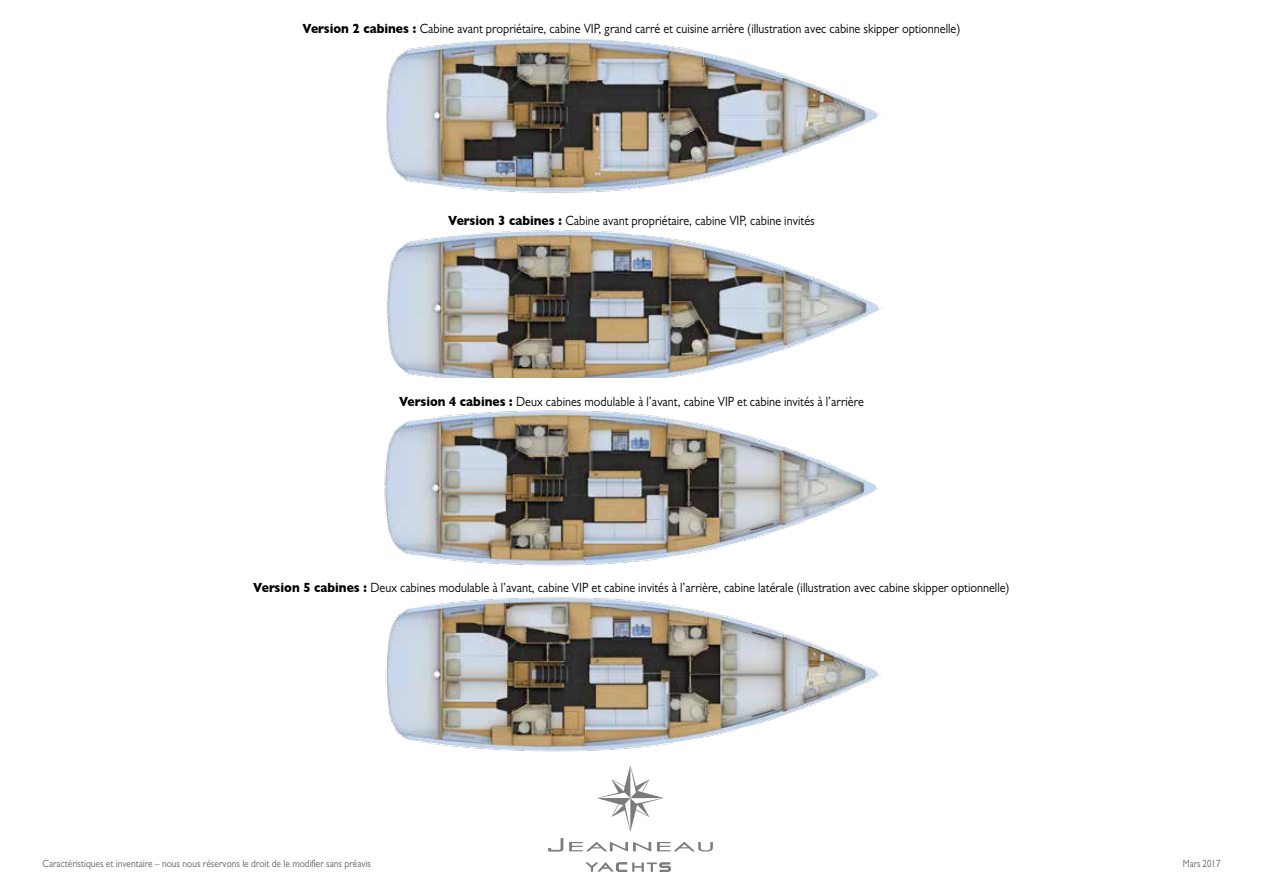
<style>
.page{position:relative;width:1263px;height:893px;background:#fff}
.page>*{position:absolute;margin:0;border:0;box-sizing:border-box;transform-origin:0 0}
.t1{font:13.5px "Gill Sans";color:#000;scale:.9 1}
.t2{font:10.5px "Gill Sans";color:#626261;scale:.9 1}
.t3{font:10.5px "Gill Sans";color:#626261;scale:.85 1}
.s1{font-weight:700}
</style>
<div class="page">
<svg style="left:597px;top:765px;width:67px;height:67px"></svg>
<svg style="left:569px;top:842px;width:82px;height:9px"></svg>
<svg style="left:657px;top:842px;width:56px;height:9px"></svg>
<svg style="left:548px;top:838px;width:15px;height:14px"></svg>
<svg style="left:585px;top:862px;width:86px;height:10px"></svg>
<img style="left:386px;top:37px;width:495px;height:156px">
<img style="left:387px;top:230px;width:495px;height:148px">
<img style="left:384px;top:410px;width:495px;height:156px">
<img style="left:385px;top:597px;width:496px;height:155px">
<p class="t1" style="left:303px;top:20px;width:732px"><span class="s1">Version 2 cabines :</span> Cabine avant propriétaire, cabine VIP, grand carré et cuisine arrière (illustration avec cabine skipper optionnelle)</p>
<p class="t1" style="left:448px;top:213px;width:409px"><span class="s1">Version 3 cabines :</span> Cabine avant propriétaire, cabine VIP, cabine invités</p>
<p class="t1" style="left:399px;top:394px;width:518px"><span class="s1">Version 4 cabines :</span> Deux cabines modulable à l’avant, cabine VIP et cabine invités à l’arrière</p>
<p class="t1" style="left:253px;top:580px;width:842px"><span class="s1">Version 5 cabines :</span> Deux cabines modulable à l’avant, cabine VIP et cabine invités à l’arrière, cabine latérale (illustration avec cabine skipper optionnelle)</p>
<p class="t2" style="left:43px;top:857px;width:367px">Caractéristiques et inventaire – nous nous réservons le droit de le modifier sans préavis</p>
<p class="t3" style="left:1183px;top:857px;width:46px">Mars 2017</p>
</div>
